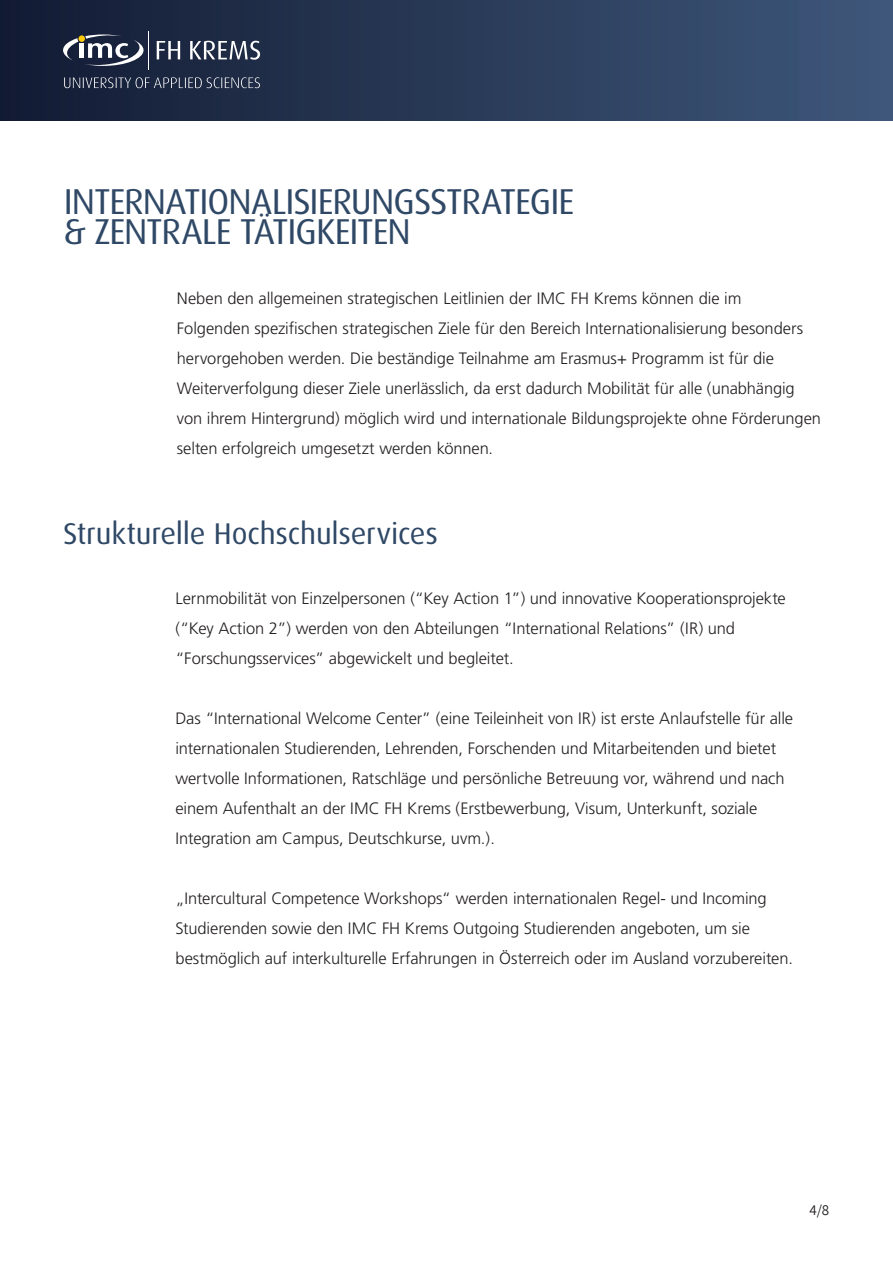
<style>
.page{position:relative;width:893px;height:1263px;background:#fff}
.page>*{position:absolute;margin:0;border:0;box-sizing:border-box;transform-origin:0 0}
.t1{font:36px/30px "Dax OT";letter-spacing:-.025em;color:#2f4866}
.t2{font:30px "Dax OT";letter-spacing:-.005em;color:#2f4866}
.t3{font:300 16.5px/30px "Frutiger";letter-spacing:-.005em;color:#231f20}
.t4{font:15px "Assistant";color:#231f20}
</style>
<div class="page">
<div style="left:0;top:0;width:893px;height:121px;background:linear-gradient(to right,#131b33,#3e577a)"></div>
<hr style="left:149px;top:31px;width:1px;height:39px;background:#fff">
<svg style="left:63px;top:34px;width:81px;height:32px"></svg>
<svg style="left:157px;top:41px;width:103px;height:19px"></svg>
<svg style="left:64px;top:77px;width:196px;height:11px;background:#454f64"></svg>
<h1 class="t1" style="left:64px;top:187px;width:512px">INTERNATIONALISIERUNGSSTRATEGIE &amp; ZENTRALE TÄTIGKEITEN</h1>
<p class="t3" style="left:177px;top:283px;width:646px">Neben den allgemeinen strategischen Leitlinien der IMC FH Krems können die im<br>Folgenden spezifischen strategischen Ziele für den Bereich Internationalisierung besonders hervorgehoben werden. Die beständige Teilnahme am Erasmus+ Programm ist für die Weiterverfolgung dieser Ziele unerlässlich, da erst dadurch Mobilität für alle (unabhängig von ihrem Hintergrund) möglich wird und internationale Bildungsprojekte ohne Förderungen selten erfolgreich umgesetzt werden können.</p>
<h2 class="t2" style="left:63px;top:514px;width:376px">Strukturelle Hochschulservices</h2>
<p class="t3" style="left:175px;top:583px;width:612px">Lernmobilität von Einzelpersonen (“Key Action 1”) und innovative Kooperationsprojekte (“Key Action 2”) werden von den Abteilungen “International Relations” (IR) und “Forschungsservices” abgewickelt und begleitet.</p>
<p class="t3" style="left:175px;top:703px;width:619px">Das “International Welcome Center” (eine Teileinheit von IR) ist erste Anlaufstelle für alle internationalen Studierenden, Lehrenden, Forschenden und Mitarbeitenden und bietet wertvolle Informationen, Ratschläge und persönliche Betreuung vor, während und nach einem Aufenthalt an der IMC FH Krems (Erstbewerbung, Visum, Unterkunft, soziale Integration am Campus, Deutschkurse, uvm.).</p>
<p class="t3" style="left:175px;top:883px;width:619px">„Intercultural Competence Workshops“ werden internationalen Regel- und Incoming<br>Studierenden sowie den IMC FH Krems Outgoing Studierenden angeboten, um sie bestmöglich auf interkulturelle Erfahrungen in Österreich oder im Ausland vorzubereiten.</p>
<p class="t4" style="left:809px;top:1199px;width:21px">4/8</p>
</div>
